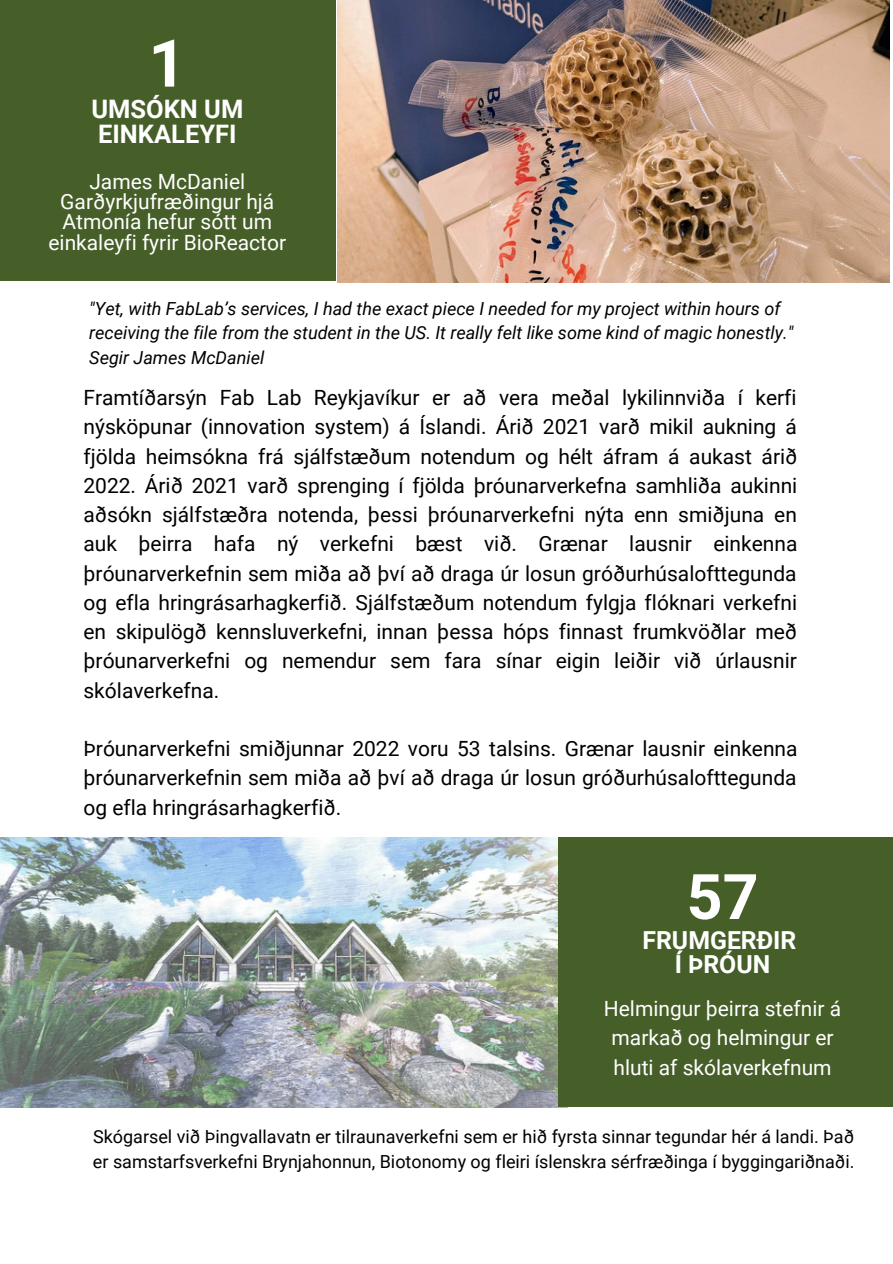
<style>
.page{position:relative;width:893px;height:1264px;background:#fff}
.page>*{position:absolute;margin:0;border:0;box-sizing:border-box;transform-origin:0 0}
.t1{font:700 66px "Roboto";color:#fff}
.t2{font:700 62.85px "Roboto";color:#fff}
.t3{font:700 25.5px/24.8px "Roboto";color:#fff}
.t4{font:700 24.75px/24.2px "Roboto";color:#fff;text-align:center}
.t5{font:21px/29.2px "Roboto";color:#000;text-align:justify}
.t6{font:21px/20.2px "Roboto";color:#fff;text-align:center}
.t7{font:italic 18px/24.8px "Roboto";color:#000}
.t8{font:18px/24.8px "Roboto";color:#000}
</style>
<div class="page">
<img style="left:337px;top:0;width:552px;height:282px">
<div style="left:0;top:0;width:336px;height:280px;background:#465e28"></div>
<img style="left:0;top:837px;width:567px;height:270px">
<div style="left:558px;top:837px;width:334px;height:269px;background:#465e28"></div>
<h1 class="t1" style="left:148px;top:25px;width:39px">1</h1>
<p class="t3" style="left:91px;top:97px;width:153px">UMSÓKN UM<br>EINKALEYFI</p>
<p class="t6" style="left:48px;top:172px;width:239px">James McDaniel<br>Garðyrkjufræðingur hjá<br>Atmonía hefur sótt um einkaleyfi fyrir BioReactor</p>
<p class="t7" style="left:89px;top:296px;width:705px">"Yet, with FabLab’s services, I had the exact piece I needed for my project within hours of receiving the file from the student in the US. It really felt like some kind of magic honestly."<br>Segir James McDaniel</p>
<p class="t5" style="left:83px;top:383px;width:715px">Framtíðarsýn Fab Lab Reykjavíkur er að vera meðal lykilinnviða í kerfi nýsköpunar (innovation system) á Íslandi. Árið 2021 varð mikil aukning á fjölda heimsókna frá sjálfstæðum notendum og hélt áfram á aukast árið 2022. Árið 2021 varð sprenging í fjölda þróunarverkefna samhliða aukinni aðsókn sjálfstæðra notenda, þessi þróunarverkefni nýta enn smiðjuna en auk þeirra hafa ný verkefni bæst við. Grænar lausnir einkenna þróunarverkefnin sem miða að því að draga úr losun gróðurhúsalofttegunda og efla hringrásarhagkerfið. Sjálfstæðum notendum fylgja flóknari verkefni en skipulögð kennsluverkefni, innan þessa hóps finnast frumkvöðlar með þróunarverkefni og nemendur sem fara sínar eigin leiðir við úrlausnir skólaverkefna.</p>
<p class="t5" style="left:83px;top:734px;width:715px">Þróunarverkefni smiðjunnar 2022 voru 53 talsins. Grænar lausnir einkenna þróunarverkefnin sem miða að því að draga úr losun gróðurhúsalofttegunda og efla hringrásarhagkerfið.</p>
<h2 class="t2" style="left:686px;top:860px;width:74px">57</h2>
<p class="t4" style="left:642px;top:928px;width:155px">FRUMGERÐIR<br>Í ÞRÓUN</p>
<p class="t6" style="left:603px;top:994px;width:239px;line-height:29.2px">Helmingur þeirra stefnir á markað og helmingur er hluti af skólaverkefnum</p>
<p class="t8" style="left:93px;top:1124px;width:763px">Skógarsel við Þingvallavatn er tilraunaverkefni sem er hið fyrsta sinnar tegundar hér á landi. Það er samstarfsverkefni Brynjahonnun, Biotonomy og fleiri íslenskra sérfræðinga í byggingariðnaði.</p>
</div>
